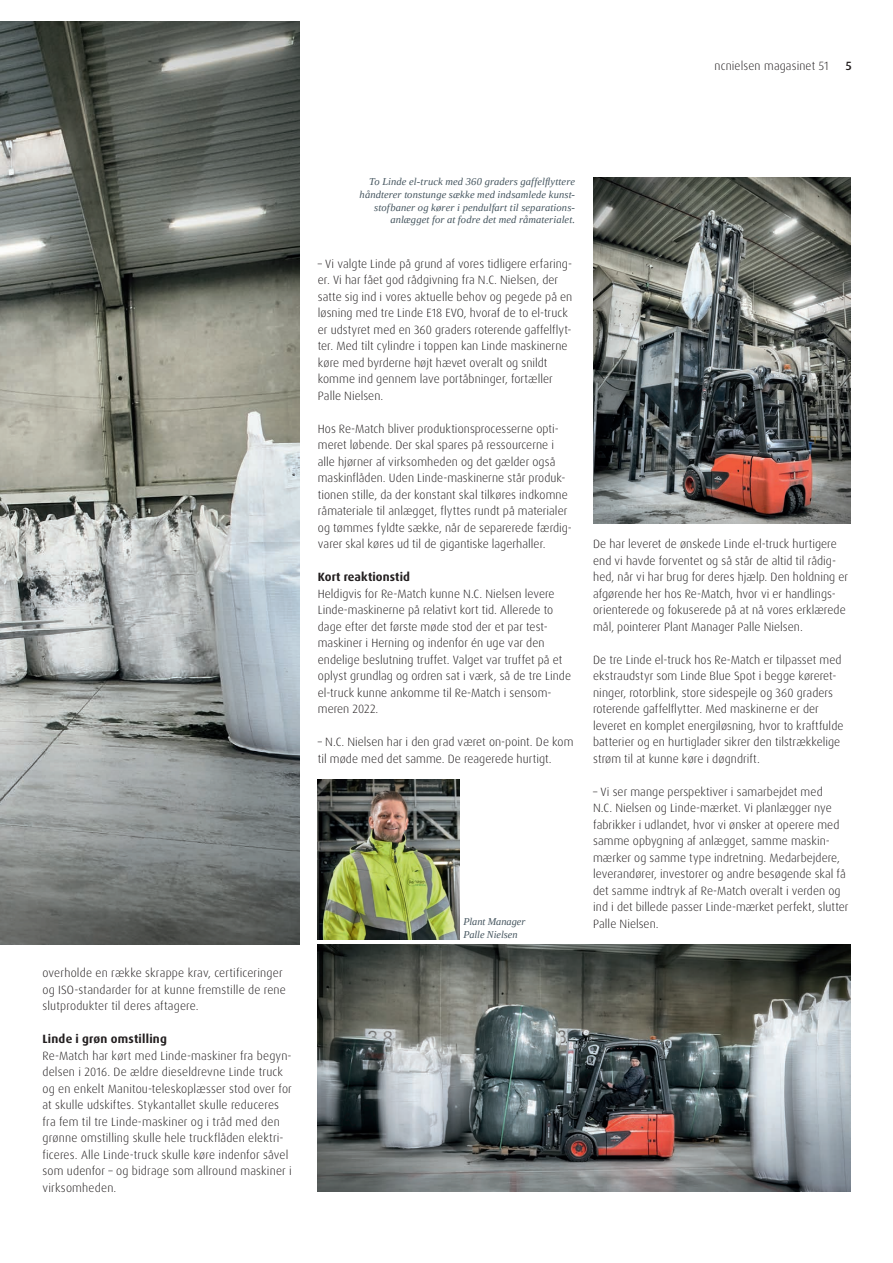
<style>
.page{position:relative;width:893px;height:1263px;background:#fff}
.page>*{position:absolute;margin:0;border:0;box-sizing:border-box;transform-origin:0 0}
.t1{font:300 12px/16.5px "Dax Pro";letter-spacing:.005em;color:#231f20}
.t2{font:700 12px "Dax Pro";letter-spacing:.015em;color:#231f20}
.t3{font:500 12px "Dax Pro";color:#231f20}
.t4{font:italic 10.5px/12.8px "Tinos";letter-spacing:.01em;color:#45555f;text-align:right}
.t5{font:italic 10.5px "Tinos";letter-spacing:-.01em;color:#45555f}
</style>
<div class="page">
<img style="left:0;top:21px;width:300px;height:643px">
<svg style="left:0;top:664px;width:300px;height:280px;background:#868b8a"></svg>
<img style="left:318px;top:779px;width:142px;height:161px">
<img style="left:318px;top:944px;width:532px;height:248px">
<img style="left:593px;top:178px;width:257px;height:345px">
<p class="t1" style="left:714px;top:57px;width:116px">ncnielsen magasinet 51</p>
<p class="t3" style="left:846px;top:58px;width:7px">5</p>
<p class="t1" style="left:43px;top:965px;width:245px">overholde en række skrappe krav, certificeringer og ISO-standarder for at kunne fremstille de rene slutprodukter til deres aftagere.</p>
<p class="t2" style="left:43px;top:1031px;width:126px">Linde i grøn omstilling</p>
<p class="t1" style="left:43px;top:1047px;width:251px">Re-Match har kørt med Linde-maskiner fra begyn&shy;delsen i 2016. De ældre dieseldrevne Linde truck og en enkelt Manitou-teleskoplæsser stod over for at skulle udskiftes. Stykantallet skulle reduceres fra fem til tre Linde-maskiner og i tråd med den grønne omstilling skulle hele truckflåden elektri&shy;ficeres. Alle Linde-truck skulle køre indenfor såvel som udenfor – og bidrage som allround maskiner i virksomheden.</p>
<p class="t4" style="left:360px;top:175px;width:217px">To Linde el-truck med 360 graders gaffelflyttere håndterer tonstunge sække med indsamlede kunst&shy;stofbaner og kører i pendulfart til separations&shy;anlægget for at fodre det med råmaterialet.</p>
<p class="t1" style="left:318px;top:255px;width:256px">– Vi valgte Linde på grund af vores tidligere erfaring&shy;er. Vi har fået god rådgivning fra N.C. Nielsen, der satte sig ind i vores aktuelle behov og pegede på en løsning med tre Linde E18 EVO, hvoraf de to el-truck er udstyret med en 360 graders roterende gaffelflyt&shy;ter. Med tilt cylindre i toppen kan Linde maskinerne køre med byrderne højt hævet overalt og snildt komme ind gennem lave portåbninger, fortæller Palle Nielsen.</p>
<p class="t1" style="left:318px;top:420px;width:256px">Hos Re-Match bliver produktionsprocesserne opti&shy;meret løbende. Der skal spares på ressourcerne i alle hjørner af virksomheden og det gælder også maskinflåden. Uden Linde-maskinerne står produk&shy;tionen stille, da der konstant skal tilkøres indkomne råmateriale til anlægget, flyttes rundt på materialer og tømmes fyldte sække, når de separerede færdig&shy;varer skal køres ud til de gigantiske lagerhaller.</p>
<p class="t2" style="left:318px;top:569px;width:94px">Kort reaktionstid</p>
<p class="t1" style="left:318px;top:585px;width:255px">Heldigvis for Re-Match kunne N.C. Nielsen levere Linde-maskinerne på relativt kort tid. Allerede to dage efter det første møde stod der et par test&shy;maskiner i Herning og indenfor én uge var den endelige beslutning truffet. Valget var truffet på et oplyst grundlag og ordren sat i værk, så de tre Linde el-truck kunne ankomme til Re-Match i sensom&shy;meren 2022.</p>
<p class="t1" style="left:318px;top:734px;width:257px">– N.C. Nielsen har i den grad været on-point. De kom til møde med det samme. De reagerede hurtigt.</p>
<p class="t1" style="left:593px;top:536px;width:256px">De har leveret de ønskede Linde el-truck hurtigere end vi havde forventet og så står de altid til rådig&shy;hed, når vi har brug for deres hjælp. Den holdning er afgørende her hos Re-Match, hvor vi er handlings&shy;orienterede og fokuserede på at nå vores erklærede mål, pointerer Plant Manager Palle Nielsen.</p>
<p class="t1" style="left:593px;top:651px;width:252px">De tre Linde el-truck hos Re-Match er tilpasset med ekstraudstyr som Linde Blue Spot i begge køreret&shy;ninger, rotorblink, store sidespejle og 360 graders roterende gaffelflytter. Med maskinerne er der leveret en komplet energiløsning, hvor to kraftfulde batterier og en hurtiglader sikrer den tilstrækkelige strøm til at kunne køre i døgndrift.</p>
<p class="t1" style="left:593px;top:783px;width:257px">– Vi ser mange perspektiver i samarbejdet med<br>N.C. Nielsen og Linde-mærket. Vi planlægger nye fabrikker i udlandet, hvor vi ønsker at operere med samme opbygning af anlægget, samme maskin&shy;mærker og samme type indretning. Medarbejdere, leverandører, investorer og andre besøgende skal få det samme indtryk af Re-Match overalt i verden og ind i det billede passer Linde-mærket perfekt, slutter</p>
<p class="t4" style="left:463px;top:915px;width:63px">Plant Manager</p>
<p class="t1" style="left:593px;top:915px;width:67px">Palle Nielsen.</p>
<p class="t5" style="left:463px;top:928px;width:56px">Palle Nielsen</p>
</div>
